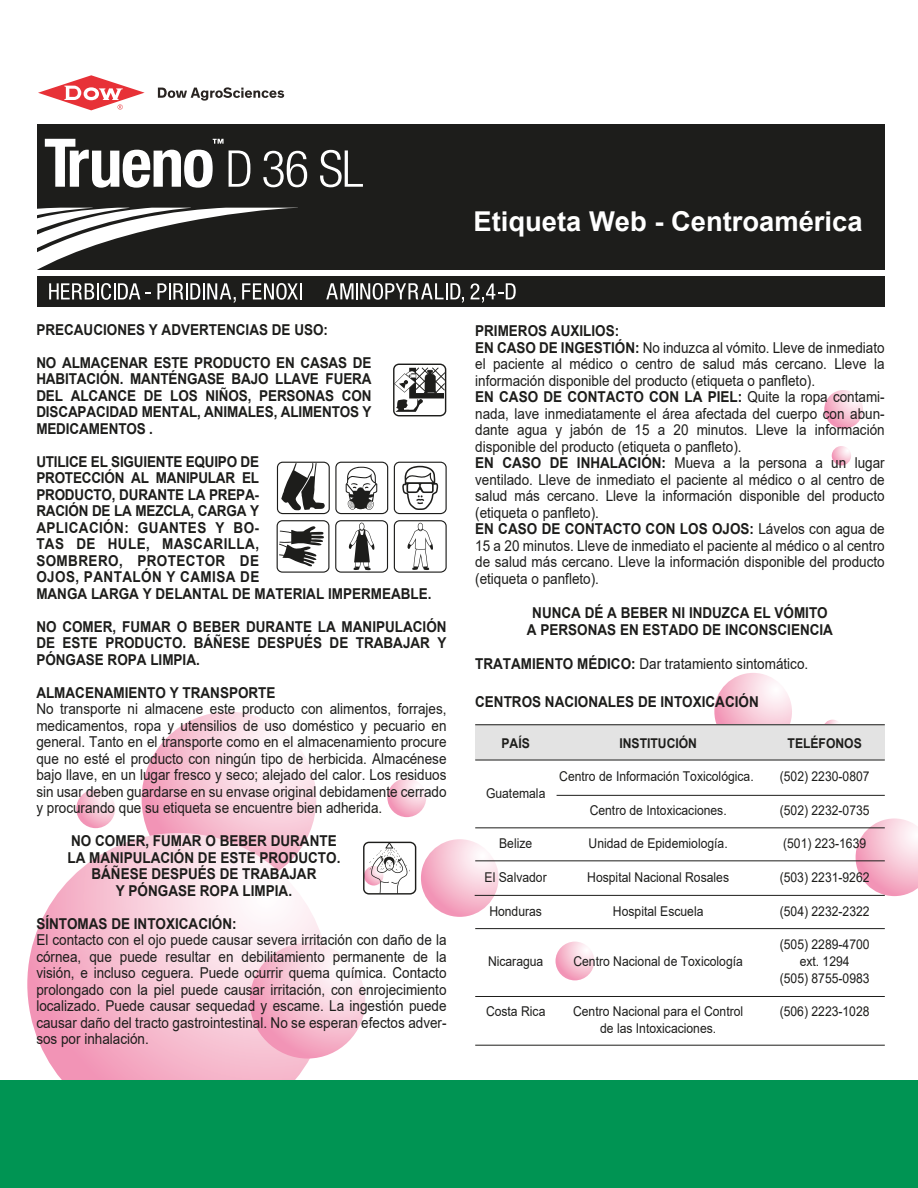
<style>
.page{position:relative;width:918px;height:1188px;background:#fff}
.page>*{position:absolute;margin:0;border:0;box-sizing:border-box;transform-origin:0 0}
.t1{font:700 27.3px "Arial";color:#fff}
.t2{font:15px/16.5px "Arial";color:#1d1d1b;text-align:justify;scale:.9 1}
.t3{font:700 15px/16.5px "Arial";color:#1d1d1b;text-align:justify;scale:.9 1}
.t4{font:13.5px/16.8px "Arial";color:#1d1d1b;text-align:center;scale:.9 1}
.t5{font:700 13.5px "Arial";color:#1d1d1b;scale:.9 1}
.s1{font-weight:700}
</style>
<div class="page">
<svg style="left:142px;top:712px;width:174px;height:174px;background:#f8cbda"></svg>
<svg style="left:27px;top:833px;width:303px;height:302px;background:#f6c6d6"></svg>
<svg style="left:250px;top:943px;width:115px;height:116px;background:#f7c3d4"></svg>
<svg style="left:421px;top:839px;width:78px;height:78px;background:#f6c3d4"></svg>
<svg style="left:714px;top:673px;width:78px;height:78px;background:#f4ccd9"></svg>
<svg style="left:856px;top:818px;width:62px;height:78px"></svg>
<svg style="left:387px;top:778px;width:39px;height:39px"></svg>
<svg style="left:556px;top:942px;width:38px;height:38px"></svg>
<svg style="left:76px;top:789px;width:39px;height:39px"></svg>
<svg style="left:824px;top:390px;width:39px;height:39px"></svg>
<svg style="left:832px;top:446px;width:19px;height:19px"></svg>
<svg style="left:823px;top:720px;width:19px;height:19px"></svg>
<div style="left:0;top:1081px;width:918px;height:107px;background:#009453"></div>
<div style="left:37px;top:124px;width:847px;height:183px;background:#1d1d1b"></div>
<div style="left:36px;top:270px;width:852px;height:5px;background:#fff"></div>
<svg style="left:158px;top:87px;width:126px;height:14px"></svg>
<svg style="left:38px;top:75px;width:107px;height:35px"></svg>
<svg style="left:37px;top:208px;width:265px;height:95px"></svg>
<svg style="left:326px;top:283px;width:138px;height:20px"></svg>
<svg style="left:471px;top:283px;width:45px;height:20px"></svg>
<svg style="left:45px;top:139px;width:205px;height:49px"></svg>
<svg style="left:263px;top:151px;width:44px;height:36px"></svg>
<svg style="left:320px;top:150px;width:43px;height:37px"></svg>
<svg style="left:393px;top:364px;width:53px;height:52px"></svg>
<svg style="left:363px;top:842px;width:53px;height:53px"></svg>
<div style="left:475px;top:725px;width:410px;height:35px;background:#e3e3e3"></div>
<hr style="left:475px;top:725px;width:410px;height:1px;background:#1d1d1b">
<hr style="left:475px;top:760px;width:410px;height:1px;background:#1d1d1b">
<hr style="left:557px;top:795px;width:328px;height:1px;background:#1d1d1b">
<hr style="left:475px;top:895px;width:410px;height:1px;background:#1d1d1b">
<hr style="left:475px;top:828px;width:410px;height:1px;background:#1d1d1b">
<hr style="left:475px;top:861px;width:410px;height:1px;background:#1d1d1b">
<hr style="left:475px;top:928px;width:410px;height:1px;background:#1d1d1b">
<hr style="left:475px;top:996px;width:410px;height:1px;background:#1d1d1b">
<hr style="left:475px;top:1045px;width:410px;height:1px;background:#1d1d1b">
<svg style="left:277px;top:462px;width:111px;height:52px"></svg>
<svg style="left:394px;top:462px;width:53px;height:52px"></svg>
<svg style="left:277px;top:520px;width:52px;height:53px"></svg>
<svg style="left:335px;top:520px;width:53px;height:53px"></svg>
<svg style="left:394px;top:520px;width:53px;height:53px"></svg>
<h1 class="t1" style="left:474px;top:202px;width:391px">Etiqueta Web - Centroamérica</h1>
<p class="t3" style="left:36px;top:322px;width:326px">PRECAUCIONES Y ADVERTENCIAS DE USO:</p>
<p class="t3" style="left:36px;top:355px;width:374px">NO ALMACENAR ESTE PRODUCTO EN CASAS DE HABITACIÓN. MANTÉNGASE BAJO LLAVE FUERA DEL ALCANCE DE LOS NIÑOS, PERSONAS CON DISCAPACIDAD MENTAL, ANIMALES, ALIMENTOS Y MEDICAMENTOS .</p>
<p class="t3" style="left:36px;top:454px;width:441px;text-align:left">UTILICE EL SIGUIENTE EQUIPO DE<br>PROTECCIÓN AL MANIPULAR EL<br>PRODUCTO, DURANTE LA PREPA-<br>RACIÓN DE LA MEZCLA, CARGA Y<br>APLICACIÓN: GUANTES Y BO-<br>TAS DE HULE, MASCARILLA,<br>SOMBRERO, PROTECTOR DE<br>OJOS, PANTALÓN Y CAMISA DE<br>MANGA LARGA Y DELANTAL DE MATERIAL IMPERMEABLE.</p>
<p class="t3" style="left:36px;top:619px;width:457px">NO COMER, FUMAR O BEBER DURANTE LA MANIPULACIÓN DE ESTE PRODUCTO. BÁÑESE DESPUÉS DE TRABAJAR Y PÓNGASE ROPA LIMPIA.</p>
<p class="t3" style="left:36px;top:685px;width:267px">ALMACENAMIENTO Y TRANSPORTE</p>
<p class="t2" style="left:36px;top:701px;width:457px">No transporte ni almacene este producto con alimentos, forrajes, medicamentos, ropa y utensilios de uso doméstico y pecuario en general. Tanto en el transporte como en el almacenamiento procure que no esté el producto con ningún tipo de herbicida. Almacénese bajo llave, en un lugar fresco y seco; alejado del calor. Los residuos sin usar deben guardarse en su envase original debidamente cerrado y procurando que su etiqueta se encuentre bien adherida.</p>
<p class="t3" style="left:67px;top:833px;width:305px;text-align:center">NO COMER, FUMAR O BEBER DURANTE<br>LA MANIPULACIÓN DE ESTE PRODUCTO.<br>BÁÑESE DESPUÉS DE TRABAJAR<br>Y PÓNGASE ROPA LIMPIA.</p>
<p class="t3" style="left:36px;top:916px;width:224px">SÍNTOMAS DE INTOXICACIÓN:</p>
<p class="t2" style="left:36px;top:932px;width:457px">El contacto con el ojo puede causar severa irritación con daño de la córnea, que puede resultar en debilitamiento permanente de la visión, e incluso ceguera. Puede ocurrir quema química. Contacto prolongado con la piel puede causar irritación, con enrojecimiento localizado. Puede causar sequedad y escame. La ingestión puede causar daño del tracto gastrointestinal. No se esperan efectos adver&shy;sos por inhalación.</p>
<p class="t2" style="left:475px;top:323px;width:457px;text-align:left"><span class="s1">PRIMEROS AUXILIOS:<br>EN CASO DE INGESTIÓN:</span> No induzca al vómito. Lleve de inmediato el paciente al médico o centro de salud más cercano. Lleve la información disponible del producto (etiqueta o panfleto).<br><span class="s1">EN CASO DE CONTACTO CON LA PIEL:</span> Quite la ropa contami&shy;nada, lave inmediatamente el área afectada del cuerpo con abun&shy;dante agua y jabón de 15 a 20 minutos. Lleve la información disponible del producto (etiqueta o panfleto).<br><span class="s1">EN CASO DE INHALACIÓN:</span> Mueva a la persona a un lugar ventilado. Lleve de inmediato el paciente al médico o al centro de salud más cercano. Lleve la información disponible del producto (etiqueta o panfleto).<br><span class="s1">EN CASO DE CONTACTO CON LOS OJOS:</span> Lávelos con agua de 15 a 20 minutos. Lleve de inmediato el paciente al médico o al centro de salud más cercano. Lleve la información disponible del producto (etiqueta o panfleto).</p>
<p class="t3" style="left:527px;top:605px;width:342px;text-align:center">NUNCA DÉ A BEBER NI INDUZCA EL VÓMITO<br>A PERSONAS EN ESTADO DE INCONSCIENCIA</p>
<p class="t2" style="left:475px;top:656px;width:372px"><span class="s1">TRATAMIENTO MÉDICO:</span> Dar tratamiento sintomático.</p>
<p class="t3" style="left:475px;top:694px;width:317px">CENTROS NACIONALES DE INTOXICACIÓN</p>
<p class="t5" style="left:502px;top:733px;width:33px">PAÍS</p>
<p class="t5" style="left:619px;top:733px;width:88px">INSTITUCIÓN</p>
<p class="t5" style="left:788px;top:733px;width:84px">TELÉFONOS</p>
<p class="t4" style="left:559px;top:768px;width:218px">Centro de Información Toxicológica.</p>
<p class="t4" style="left:780px;top:768px;width:101px">(502) 2230-0807</p>
<p class="t4" style="left:486px;top:785px;width:68px">Guatemala</p>
<p class="t4" style="left:590px;top:802px;width:154px">Centro de Intoxicaciones.</p>
<p class="t4" style="left:780px;top:802px;width:101px">(502) 2232-0735</p>
<p class="t4" style="left:499px;top:835px;width:38px">Belize</p>
<p class="t4" style="left:589px;top:835px;width:156px">Unidad de Epidemiología.</p>
<p class="t4" style="left:783px;top:835px;width:94px">(501) 223-1639</p>
<p class="t4" style="left:485px;top:869px;width:71px">El Salvador</p>
<p class="t4" style="left:587px;top:869px;width:159px">Hospital Nacional Rosales</p>
<p class="t4" style="left:780px;top:869px;width:101px">(503) 2231-9262</p>
<p class="t4" style="left:489px;top:902px;width:60px">Honduras</p>
<p class="t4" style="left:613px;top:902px;width:102px">Hospital Escuela</p>
<p class="t4" style="left:780px;top:902px;width:101px">(504) 2232-2322</p>
<p class="t4" style="left:780px;top:936px;width:101px">(505) 2289-4700</p>
<p class="t4" style="left:488px;top:953px;width:63px">Nicaragua</p>
<p class="t4" style="left:573px;top:953px;width:190px">Centro Nacional de Toxicología</p>
<p class="t4" style="left:780px;top:953px;width:101px">ext. 1294<br>(505) 8755-0983</p>
<p class="t4" style="left:486px;top:1003px;width:68px">Costa Rica</p>
<p class="t4" style="left:573px;top:1003px;width:191px">Centro Nacional para el Control</p>
<p class="t4" style="left:780px;top:1003px;width:101px">(506) 2223-1028</p>
<p class="t4" style="left:600px;top:1020px;width:131px">de las Intoxicaciones.</p>
</div>
